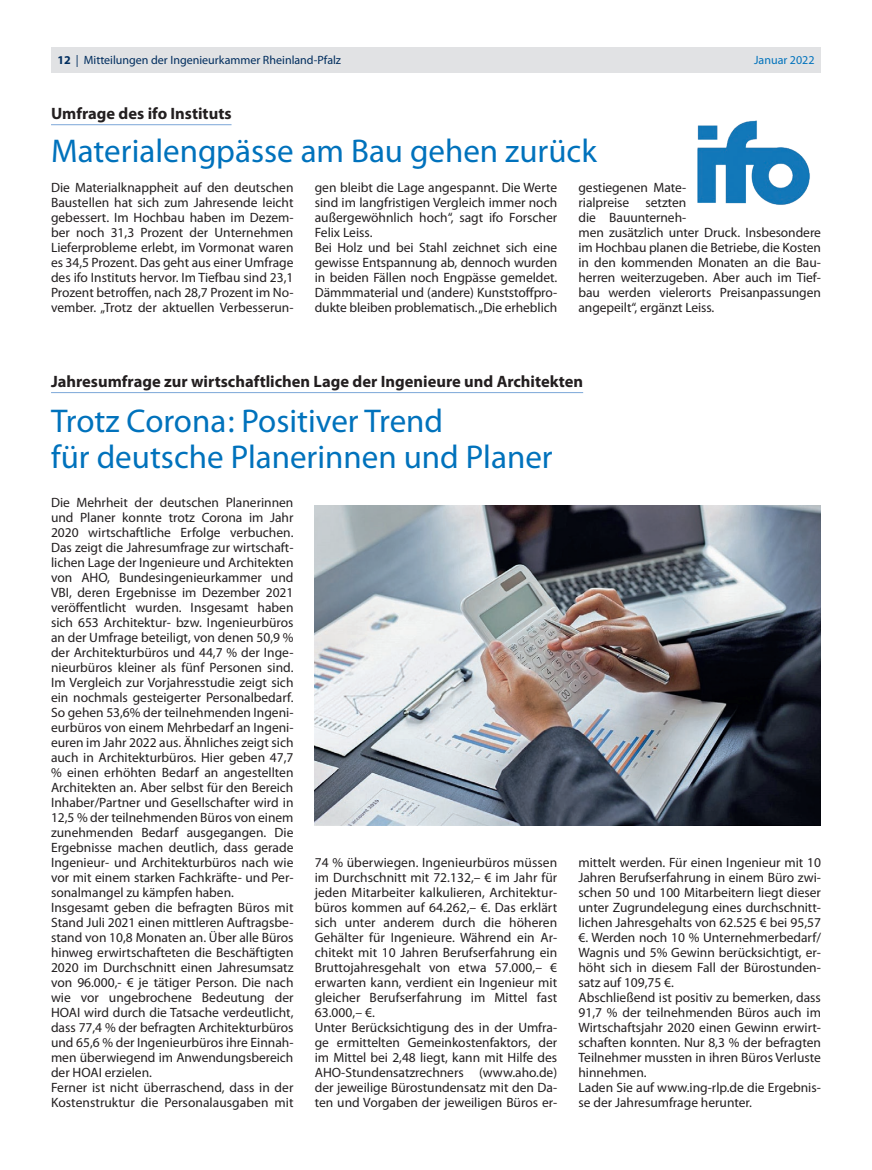
<style>
.page{position:relative;width:872px;height:1170px;background:#fff}
.page>*{position:absolute;margin:0;border:0;box-sizing:border-box;transform-origin:0 0}
.t1{font:33px/36px "Myriad Pro";color:#0072bc}
.t2{font:700 16.5px "Myriad Pro";color:#231f20}
.t3{font:13.5px/15px "Myriad Pro";color:#231f20}
.t4{font:12px "Myriad Pro";color:#002d5e}
.t5{font:12px "Myriad Pro";color:#0072bc}
.s1{font-weight:700}
</style>
<div class="page">
<div style="left:51px;top:47px;width:770px;height:25px;background:#e1e2e4"></div>
<hr style="left:51px;top:392px;width:532px;height:1px;background:#7ca7d8">
<img style="left:315px;top:505px;width:506px;height:320px">
<hr style="left:51px;top:124px;width:180px;height:1px;background:#7ca7d8">
<img style="left:697px;top:120px;width:113px;height:85px">
<p class="t4" style="left:57px;top:53px;width:285px"><span class="s1">12</span> | Mitteilungen der Ingenieurkammer Rheinland-Pfalz</p>
<p class="t5" style="left:754px;top:53px;width:62px">Januar 2022</p>
<p class="t2" style="left:51px;top:105px;width:182px">Umfrage des ifo Instituts</p>
<h1 class="t1" style="left:51px;top:133px;width:547px">Materialengpässe am Bau gehen zurück</h1>
<p class="t3" style="left:51px;top:180px;width:244px;text-align:justify">Die Materialknappheit auf den deutschen Baustellen hat sich zum Jahresende leicht gebessert. Im Hochbau haben im Dezem&shy;ber noch 31,3 Prozent der Unternehmen Lieferprobleme erlebt, im Vormonat waren es 34,5 Prozent. Das geht aus einer Umfrage des ifo Instituts hervor. Im Tiefbau sind 23,1<br>Prozent betroffen, nach 28,7 Prozent im No&shy;vember. „Trotz der aktuellen Verbesserun-</p>
<p class="t3" style="left:315px;top:180px;width:244px">gen bleibt die Lage angespannt. Die Werte sind im langfristigen Vergleich immer noch außergewöhnlich hoch“, sagt ifo Forscher Felix Leiss.<br>Bei Holz und bei Stahl zeichnet sich eine gewisse Entspannung ab, dennoch wurden in beiden Fällen noch Engpässe gemeldet.<br>Dämmmaterial und (andere) Kunststoffpro&shy;dukte bleiben problematisch. „Die erheblich</p>
<p class="t3" style="left:578px;top:180px;width:244px">gestiegenen Mate-<br>rialpreise setzten<br>die Bauunterneh-<br>men zusätzlich unter Druck. Insbesondere im Hochbau planen die Betriebe, die Kosten in den kommenden Monaten an die Bau&shy;herren weiterzugeben. Aber auch im Tief&shy;bau werden vielerorts Preisanpassungen angepeilt“, ergänzt Leiss.</p>
<p class="t2" style="left:51px;top:372px;width:533px">Jahresumfrage zur wirtschaftlichen Lage der Ingenieure und Architekten</p>
<h1 class="t1" style="left:51px;top:403px;width:503px">Trotz Corona: Positiver Trend<br>für deutsche Planerinnen und Planer</h1>
<p class="t3" style="left:51px;top:495px;width:244px">Die Mehrheit der deutschen Planerinnen und Planer konnte trotz Corona im Jahr 2020 wirtschaftliche Erfolge verbuchen.<br>Das zeigt die Jahresumfrage zur wirtschaft&shy;lichen Lage der Ingenieure und Architekten von AHO, Bundesingenieurkammer und VBI, deren Ergebnisse im Dezember 2021 veröffentlicht wurden. Insgesamt haben sich 653 Architektur- bzw. Ingenieurbüros an der Umfrage beteiligt, von denen 50,9 % der Architekturbüros und 44,7 % der Inge&shy;nieurbüros kleiner als fünf Personen sind.<br>Im Vergleich zur Vorjahresstudie zeigt sich ein nochmals gesteigerter Personalbedarf.<br>So gehen 53,6% der teilnehmenden Ingeni&shy;eurbüros von einem Mehrbedarf an Ingeni&shy;euren im Jahr 2022 aus. Ähnliches zeigt sich auch in Architekturbüros. Hier geben 47,7 % einen erhöhten Bedarf an angestellten Architekten an. Aber selbst für den Bereich Inhaber/Partner und Gesellschafter wird in 12,5 % der teilnehmenden Büros von einem zunehmenden Bedarf ausgegangen. Die Ergebnisse machen deutlich, dass gerade Ingenieur- und Architekturbüros nach wie vor mit einem starken Fachkräfte- und Per&shy;sonalmangel zu kämpfen haben.<br>Insgesamt geben die befragten Büros mit Stand Juli 2021 einen mittleren Auftragsbe&shy;stand von 10,8 Monaten an. Über alle Büros hinweg erwirtschafteten die Beschäftigten 2020 im Durchschnitt einen Jahresumsatz von 96.000,- € je tätiger Person. Die nach wie vor ungebrochene Bedeutung der HOAI wird durch die Tatsache verdeutlicht, dass 77,4 % der befragten Architekturbüros und 65,6 % der Ingenieurbüros ihre Einnah&shy;men überwiegend im Anwendungsbereich der HOAI erzielen.<br>Ferner ist nicht überraschend, dass in der Kostenstruktur die Personalausgaben mit</p>
<p class="t3" style="left:315px;top:855px;width:244px">74 % überwiegen. Ingenieurbüros müssen im Durchschnitt mit 72.132,– € im Jahr für jeden Mitarbeiter kalkulieren, Architektur&shy;büros kommen auf 64.262,– €. Das erklärt sich unter anderem durch die höheren Gehälter für Ingenieure. Während ein Ar&shy;chitekt mit 10 Jahren Berufserfahrung ein Bruttojahresgehalt von etwa 57.000,– € erwarten kann, verdient ein Ingenieur mit gleicher Berufserfahrung im Mittel fast 63.000,– €.<br>Unter Berücksichtigung des in der Umfra&shy;ge ermittelten Gemeinkostenfaktors, der im Mittel bei 2,48 liegt, kann mit Hilfe des AHO-Stundensatzrechners (www.aho.de) der jeweilige Bürostundensatz mit den Da&shy;ten und Vorgaben der jeweiligen Büros er-</p>
<p class="t3" style="left:578px;top:855px;width:244px">mittelt werden. Für einen Ingenieur mit 10<br>Jahren Berufserfahrung in einem Büro zwi&shy;schen 50 und 100 Mitarbeitern liegt dieser unter Zugrundelegung eines durchschnitt&shy;lichen Jahresgehalts von 62.525 € bei 95,57 €. Werden noch 10 % Unternehmerbedarf/ Wagnis und 5% Gewinn berücksichtigt, er&shy;höht sich in diesem Fall der Bürostunden&shy;satz auf 109,75 €.<br>Abschließend ist positiv zu bemerken, dass 91,7 % der teilnehmenden Büros auch im Wirtschaftsjahr 2020 einen Gewinn erwirt&shy;schaften konnten. Nur 8,3 % der befragten Teilnehmer mussten in ihren Büros Verluste hinnehmen.<br>Laden Sie auf www.ing-rlp.de die Ergebnis&shy;se der Jahresumfrage herunter.</p>
</div>
